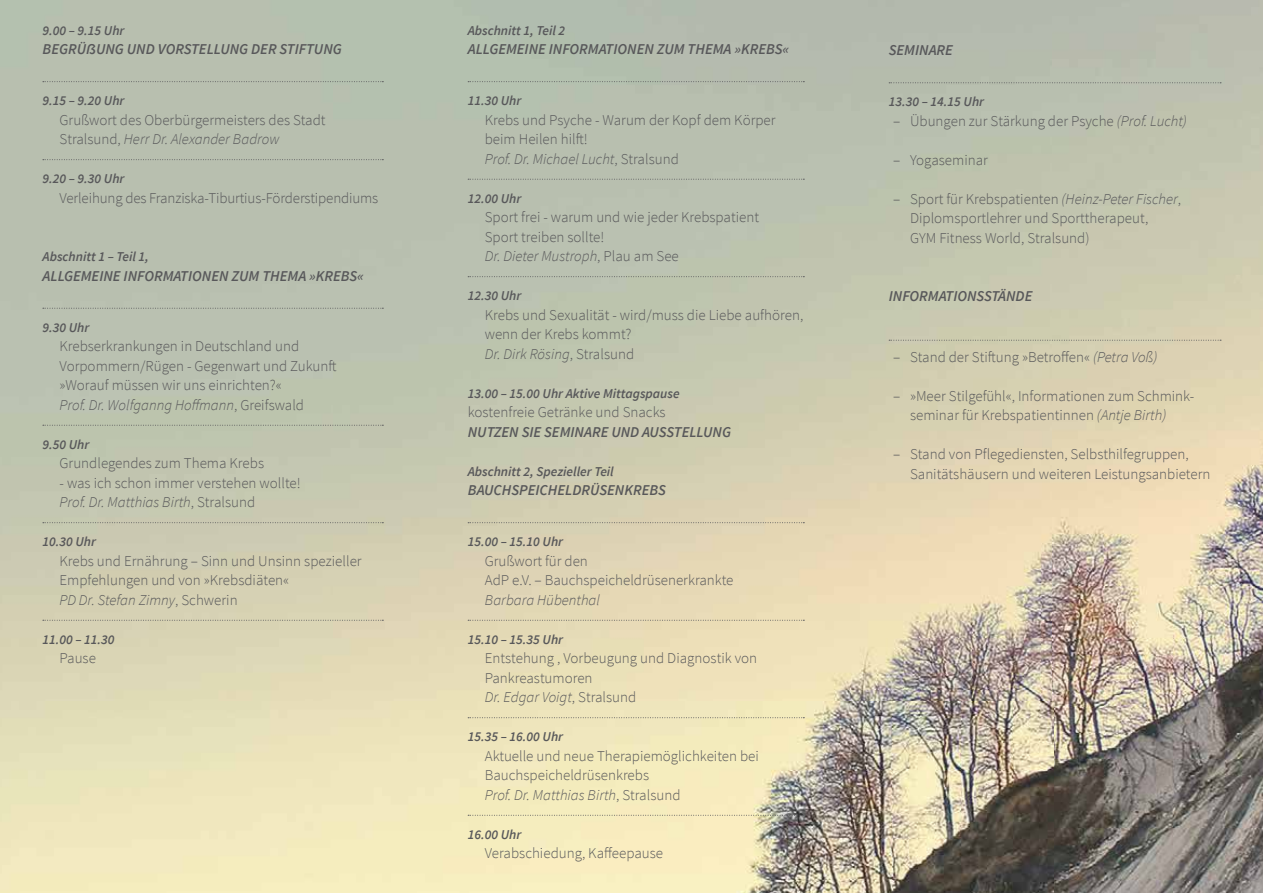
<style>
.page{position:relative;width:1263px;height:893px;background:#fff}
.page>*{position:absolute;margin:0;border:0;box-sizing:border-box;transform-origin:0 0}
.t1{font:300 15px/19.5px "Source Sans Pro";color:#58585a}
.t2{font:italic 600 15px "Source Sans Pro";color:#58585a}
.t3{font:italic 300 15px "Source Sans Pro";color:#58585a}
.t4{font:italic 600 13.5px "Source Sans Pro";color:#58585a}
.s1{font-style:italic}
</style>
<div class="page">
<img style="left:0;top:0;width:1052px;height:893px">
<img style="left:1052px;top:0;width:211px;height:893px">
<svg style="left:43px;top:81px;width:340px;height:1px"></svg>
<svg style="left:43px;top:159px;width:340px;height:1px"></svg>
<svg style="left:43px;top:308px;width:340px;height:1px"></svg>
<svg style="left:43px;top:425px;width:340px;height:1px"></svg>
<svg style="left:43px;top:522px;width:340px;height:1px"></svg>
<svg style="left:43px;top:620px;width:340px;height:1px"></svg>
<svg style="left:468px;top:81px;width:336px;height:1px"></svg>
<svg style="left:468px;top:179px;width:336px;height:1px"></svg>
<svg style="left:468px;top:276px;width:336px;height:1px"></svg>
<svg style="left:468px;top:522px;width:336px;height:1px"></svg>
<svg style="left:468px;top:620px;width:336px;height:1px"></svg>
<svg style="left:468px;top:717px;width:336px;height:1px"></svg>
<svg style="left:468px;top:815px;width:336px;height:1px"></svg>
<svg style="left:889px;top:82px;width:332px;height:1px"></svg>
<svg style="left:889px;top:340px;width:332px;height:1px"></svg>
<p class="t4" style="left:43px;top:22px;width:83px">9.00 – 9.15 Uhr</p>
<p class="t2" style="left:43px;top:40px;width:301px">BEGRÜẞUNG UND VORSTELLUNG DER STIFTUNG</p>
<p class="t4" style="left:43px;top:92px;width:83px">9.15 – 9.20 Uhr</p>
<p class="t1" style="left:60px;top:110px;width:268px">Grußwort des Oberbürgermeisters des Stadt<br>Stralsund, <span class="s1">Herr Dr. Alexander Badrow</span></p>
<p class="t4" style="left:43px;top:170px;width:83px">9.20 – 9.30 Uhr</p>
<p class="t1" style="left:60px;top:188px;width:320px">Verleihung des Franziska-Tiburtius-Förderstipendiums</p>
<p class="t4" style="left:43px;top:248px;width:108px">Abschnitt 1 – Teil 1,</p>
<p class="t2" style="left:43px;top:266px;width:323px">ALLGEMEINE INFORMATIONEN ZUM THEMA »KREBS«</p>
<p class="t4" style="left:43px;top:319px;width:48px">9.30 Uhr</p>
<p class="t1" style="left:60px;top:336px;width:278px">Krebserkrankungen in Deutschland und Vorpommern/Rügen - Gegenwart und Zukunft »Worauf müssen wir uns einrichten?«<br><span class="s1">Prof. Dr. Wolfganng Hoffmann</span>, Greifswald</p>
<p class="t4" style="left:43px;top:436px;width:48px">9.50 Uhr</p>
<p class="t1" style="left:60px;top:453px;width:206px">Grundlegendes zum Thema Krebs</p>
<p class="t1" style="left:60px;top:473px;width:243px">- was ich schon immer verstehen wollte!<br><span class="s1">Prof. Dr. Matthias Birth</span>, Stralsund</p>
<p class="t4" style="left:43px;top:533px;width:55px">10.30 Uhr</p>
<p class="t1" style="left:60px;top:551px;width:304px">Krebs und Ernährung – Sinn und Unsinn spezieller<br>Empfehlungen und von »Krebsdiäten«<br><span class="s1">PD Dr. Stefan Zimny</span>, Schwerin</p>
<p class="t4" style="left:43px;top:631px;width:74px">11.00 – 11.30</p>
<p class="t1" style="left:60px;top:648px;width:38px">Pause</p>
<p class="t4" style="left:468px;top:22px;width:99px">Abschnitt 1, Teil 2</p>
<p class="t2" style="left:468px;top:40px;width:323px">ALLGEMEINE INFORMATIONEN ZUM THEMA »KREBS«</p>
<p class="t4" style="left:468px;top:92px;width:55px">11.30 Uhr</p>
<p class="t1" style="left:485px;top:110px;width:292px">Krebs und Psyche - Warum der Kopf dem Körper beim Heilen hilft!<br><span class="s1">Prof. Dr. Michael Lucht</span>, Stralsund</p>
<p class="t4" style="left:468px;top:190px;width:55px">12.00 Uhr</p>
<p class="t1" style="left:485px;top:207px;width:276px">Sport frei - warum und wie jeder Krebspatient<br>Sport treiben sollte!<br><span class="s1">Dr. Dieter Mustroph</span>, Plau am See</p>
<p class="t4" style="left:468px;top:287px;width:55px">12.30 Uhr</p>
<p class="t1" style="left:485px;top:305px;width:320px">Krebs und Sexualität - wird/muss die Liebe aufhören, wenn der Krebs kommt?<br><span class="s1">Dr. Dirk Rösing</span>, Stralsund</p>
<p class="t4" style="left:468px;top:385px;width:213px">13.00 – 15.00 Uhr Aktive Mittagspause</p>
<p class="t1" style="left:468px;top:402px;width:199px">kostenfreie Getränke und Snacks</p>
<p class="t2" style="left:468px;top:422px;width:265px">NUTZEN SIE SEMINARE UND AUSSTELLUNG</p>
<p class="t4" style="left:468px;top:463px;width:148px">Abschnitt 2, Spezieller Teil</p>
<p class="t2" style="left:468px;top:481px;width:200px">BAUCHSPEICHELDRÜSENKREBS</p>
<p class="t4" style="left:468px;top:533px;width:97px">15.00 – 15.10 Uhr</p>
<p class="t1" style="left:485px;top:551px;width:250px">Grußwort für den<br>AdP e.V. – Bauchspeicheldrüsenerkrankte</p>
<p class="t3" style="left:485px;top:591px;width:117px">Barbara Hübenthal</p>
<p class="t4" style="left:468px;top:631px;width:97px">15.10 – 15.35 Uhr</p>
<p class="t1" style="left:485px;top:648px;width:274px">Entstehung , Vorbeugung und Diagnostik von<br>Pankreastumoren<br><span class="s1">Dr. Edgar Voigt</span>, Stralsund</p>
<p class="t4" style="left:468px;top:728px;width:97px">15.35 – 16.00 Uhr</p>
<p class="t1" style="left:485px;top:746px;width:276px">Aktuelle und neue Therapiemöglichkeiten bei<br>Bauchspeicheldrüsenkrebs<br><span class="s1">Prof. Dr. Matthias Birth</span>, Stralsund</p>
<p class="t4" style="left:468px;top:826px;width:55px">16.00 Uhr</p>
<p class="t1" style="left:485px;top:843px;width:180px">Verabschiedung, Kaffeepause</p>
<p class="t2" style="left:889px;top:41px;width:66px">SEMINARE</p>
<p class="t4" style="left:889px;top:93px;width:97px">13.30 – 14.15 Uhr</p>
<p class="t1" style="left:893px;top:111px;width:295px">‒ Übungen zur Stärkung der Psyche <span class="s1">(Prof. Lucht)</span></p>
<p class="t1" style="left:893px;top:150px;width:96px">‒ Yogaseminar</p>
<p class="t1" style="left:910px;top:189px;width:273px;text-indent:-17px">‒ Sport für Krebspatienten <span class="s1">(Heinz-Peter Fischer</span>,<br>Diplomsportlehrer und Sporttherapeut,<br>GYM Fitness World, Stralsund)</p>
<p class="t2" style="left:889px;top:287px;width:145px">INFORMATIONSSTÄNDE</p>
<p class="t1" style="left:893px;top:347px;width:266px">‒ Stand der Stiftung »Betroffen« <span class="s1">(Petra Voß)</span></p>
<p class="t1" style="left:910px;top:386px;width:286px;text-indent:-17px">‒ »Meer Stilgefühl«, Informationen zum Schmink&shy;seminar für Krebspatientinnen <span class="s1">(Antje Birth)</span></p>
<p class="t1" style="left:910px;top:445px;width:302px;text-indent:-17px">‒ Stand von Pflegediensten, Selbsthilfegruppen,<br>Sanitätshäusern und weiteren Leistungsanbietern</p>
</div>
